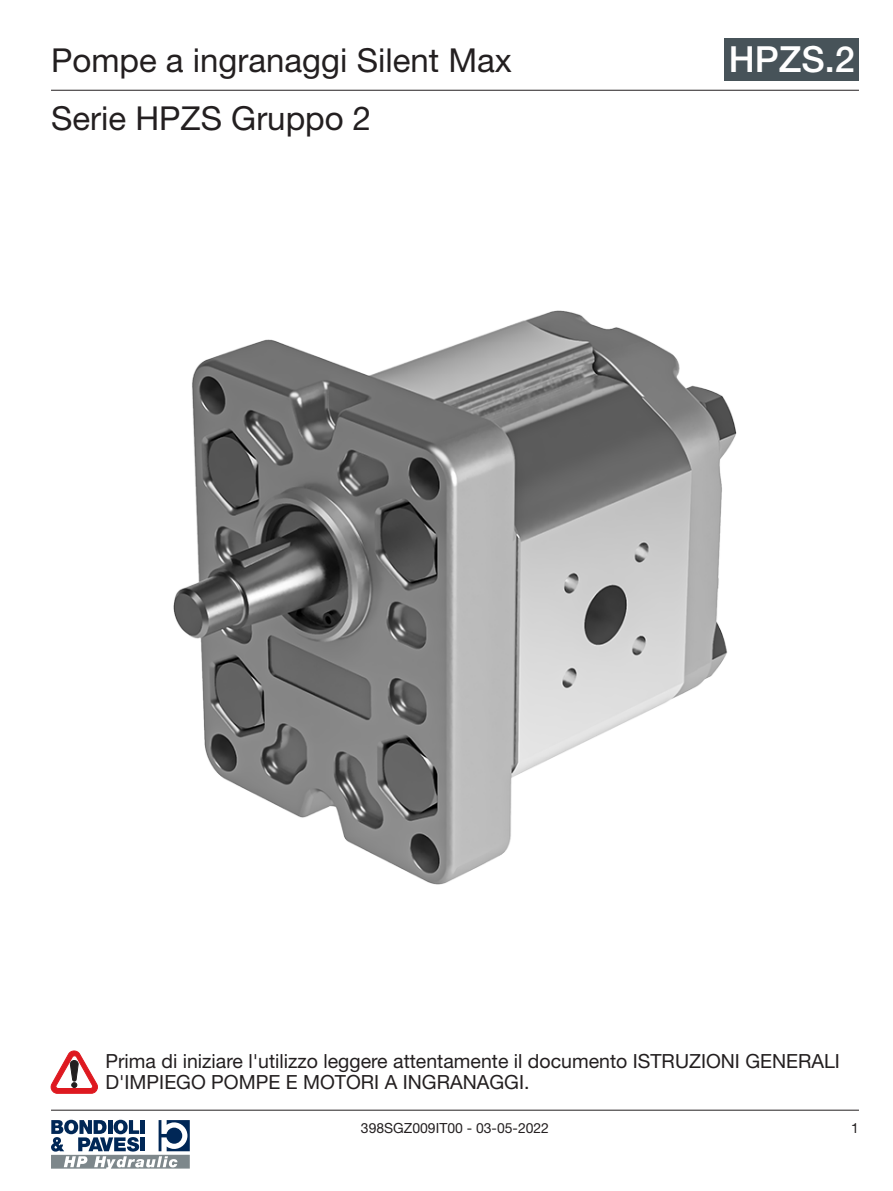
<style>
.page{position:relative;width:893px;height:1191px;background:#fff}
.page>*{position:absolute;margin:0;border:0;box-sizing:border-box;transform-origin:0 0}
.t1{font:500 36px "Helvetica Neue LT Std";color:#fff}
.t2{font:33px "Helvetica Neue LT Std";color:#231f20}
.t3{font:19.5px/21px "Helvetica Neue LT Std";color:#231f20}
.t4{font:13.95px "Helvetica Neue LT Std";color:#231f20}
</style>
<div class="page">
<hr style="left:51px;top:90px;width:808px;height:1px;background:#231f20">
<hr style="left:51px;top:1109px;width:808px;height:1px;background:#231f20">
<svg style="left:51px;top:1119px;width:139px;height:49px"></svg>
<div style="left:724px;top:38px;width:135px;height:43px;background:#475359"></div>
<img style="left:173px;top:311px;width:564px;height:573px">
<svg style="left:51px;top:1050px;width:47px;height:43px"></svg>
<h2 class="t2" style="left:51px;top:41px;width:462px">Pompe a ingranaggi Silent Max</h2>
<h1 class="t1" style="left:729px;top:38px;width:128px">HPZS.2</h1>
<h2 class="t2" style="left:51px;top:98px;width:322px">Serie HPZS Gruppo 2</h2>
<p class="t3" style="left:105px;top:1050px;width:736px">Prima di iniziare l'utilizzo leggere attentamente il documento ISTRUZIONI GENERALI<br>D'IMPIEGO POMPE E MOTORI A INGRANAGGI.</p>
<p class="t4" style="left:361px;top:1119px;width:190px">398SGZ009IT00 - 03-05-2022</p>
<p class="t4" style="left:851px;top:1119px;width:9px">1</p>
</div>
